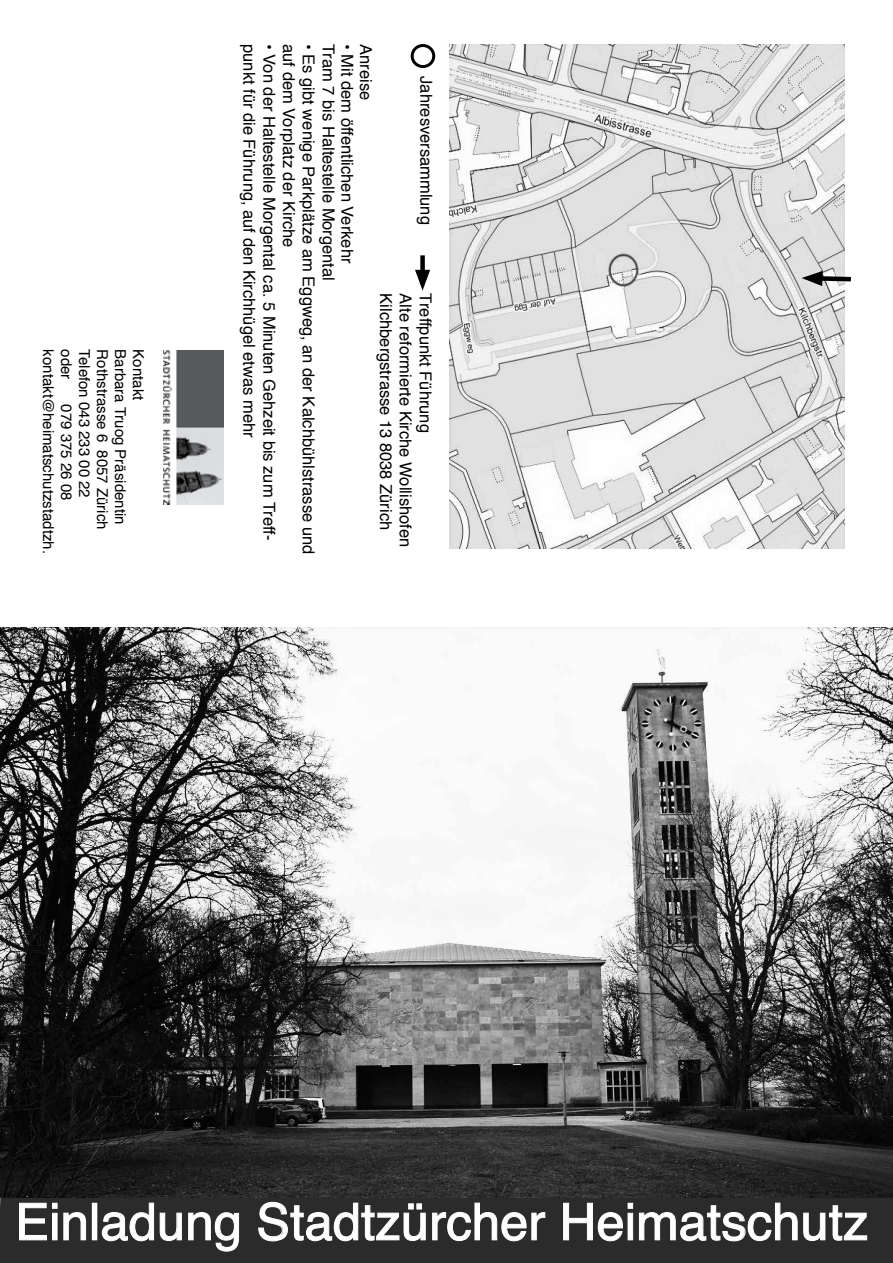
<style>
.page{position:relative;width:893px;height:1263px;background:#fff}
.page>*{position:absolute;margin:0;border:0;box-sizing:border-box;transform-origin:0 0}
.t1{font:51px "Helvetica";color:#fff}
.t2{font:16.5px "Helvetica";color:#000}
.t3{font:15px "Helvetica";color:#000}
</style>
<div class="page">
<div style="left:0;top:1197px;width:893px;height:66px;background:#2c2b2c"></div>
<svg style="left:19px;top:1202px;width:67px;height:38px;background:#4e4d4e"></svg>
<div style="left:92px;top:1203px;width:5px;height:37px;border:1px solid #fff"></div>
<svg style="left:102px;top:1202px;width:80px;height:39px;background:#4d4c4d"></svg>
<svg style="left:188px;top:1212px;width:51px;height:40px;background:#504f50"></svg>
<svg style="left:258px;top:1201px;width:168px;height:41px;background:#4c4c4c"></svg>
<svg style="left:432px;top:1202px;width:114px;height:39px;background:#494849"></svg>
<svg style="left:563px;top:1202px;width:70px;height:39px;background:#4d4d4d"></svg>
<svg style="left:639px;top:1202px;width:228px;height:39px;background:#4c4c4c"></svg>
<img style="left:164px;top:350px;width:60px;height:154px">
<img style="left:0;top:627px;width:893px;height:570px">
<div style="left:411px;top:44px;width:24px;height:24px;border:3px solid #000;border-radius:50%"></div>
<div style="left:420px;top:255px;width:5px;height:23px;background:#000"></div>
<svg style="left:415px;top:270px;width:15px;height:21px"></svg>
<img style="left:449px;top:44px;width:395px;height:504px">
<svg style="left:802px;top:271px;width:49px;height:15px"></svg>
<p class="t3" style="left:96px;top:349px;width:150px;rotate:90deg">Telefon 043 233 00 22</p>
<p class="t3" style="left:114px;top:349px;width:182px;rotate:90deg">Rothstrasse 6 8057 Zürich</p>
<p class="t3" style="left:132px;top:349px;width:177px;rotate:90deg">Barbara Truog Präsidentin</p>
<p class="t3" style="left:150px;top:349px;width:52px;rotate:90deg">Kontakt</p>
<p class="t3" style="left:60px;top:349px;width:206px;rotate:90deg">kontakt@heimatschutzstadtzh.</p>
<p class="t3" style="left:78px;top:349px;width:32px;rotate:90deg">oder</p>
<p class="t3" style="left:78px;top:404px;width:97px;rotate:90deg">079 375 26 08</p>
<p class="t2" style="left:282px;top:44px;width:498px;rotate:90deg">• Von der Haltestelle Morgental ca. 5 Minuten Gehzeit bis zum Treff-</p>
<p class="t2" style="left:302px;top:44px;width:205px;rotate:90deg">auf dem Vorplatz der Kirche</p>
<p class="t2" style="left:321px;top:44px;width:512px;rotate:90deg">• Es gibt wenige Parkplätze am Eggweg, an der Kalchbühlstrasse und</p>
<p class="t2" style="left:341px;top:44px;width:238px;rotate:90deg">Tram 7 bis Haltestelle Morgental</p>
<p class="t2" style="left:360px;top:44px;width:221px;rotate:90deg">• Mit dem öffentlichen Verkehr</p>
<p class="t2" style="left:379px;top:44px;width:57px;rotate:90deg">Anreise</p>
<p class="t2" style="left:262px;top:44px;width:395px;rotate:90deg">punkt für die Führung, auf den Kirchhügel etwas mehr</p>
<p class="t2" style="left:439px;top:76px;width:150px;rotate:90deg">Jahresversammlung</p>
<p class="t2" style="left:399px;top:293px;width:238px;rotate:90deg">Kilchbergstrasse 13 8038 Zürich</p>
<p class="t2" style="left:418px;top:293px;width:255px;rotate:90deg">Alte reformierte Kirche Wollishofen</p>
<p class="t2" style="left:438px;top:293px;width:141px;rotate:90deg">Treffpunkt Führung</p>
<h1 class="t1" style="left:15px;top:1182px;width:855px">Einladung Stadtzürcher Heimatschutz</h1>
</div>
